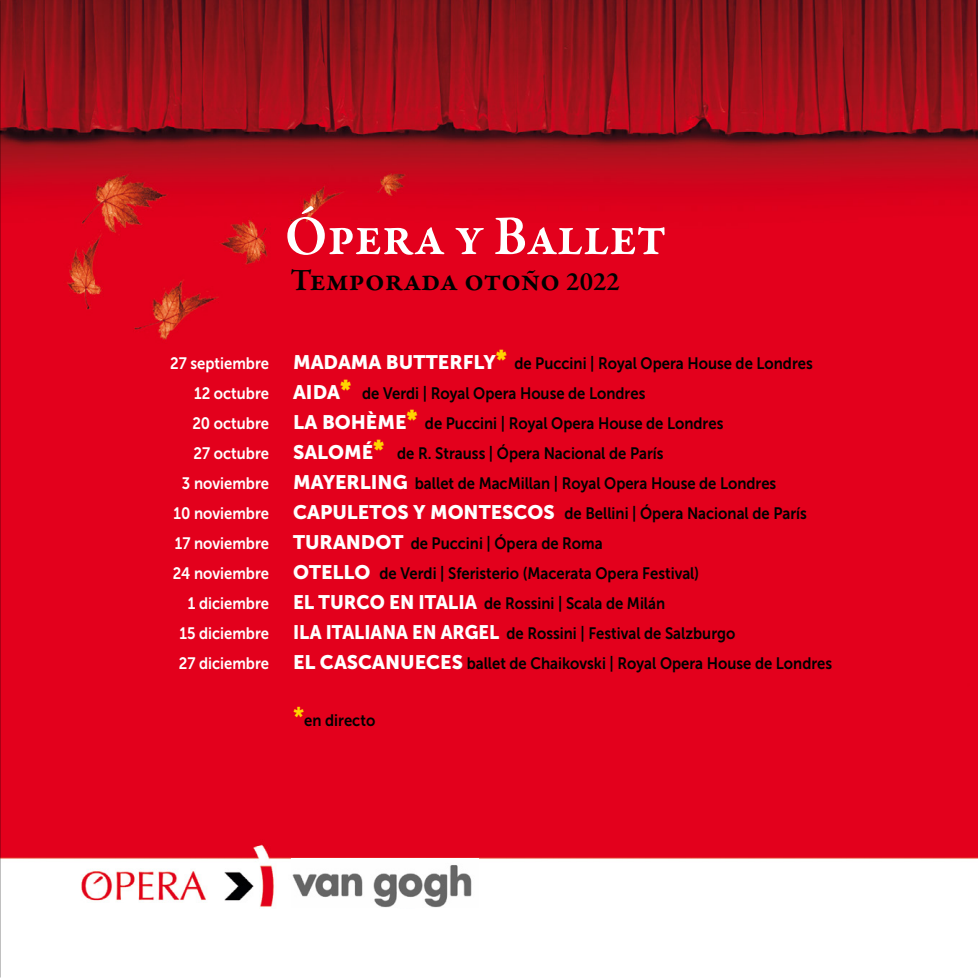
<style>
.page{position:relative;width:978px;height:978px;background:#fff}
.page>*{position:absolute;margin:0;border:0;box-sizing:border-box;transform-origin:0 0}
.t1{font:600 57px "Garamond Premr Pro";letter-spacing:-.005em;color:#fff;scale:.95 1}
.t2{font:600 31.5px "Garamond Premr Pro";letter-spacing:-.005em;color:#000}
.t3{font:16.5px "Museo Sans 700";color:#000;scale:.9 1}
.s1{font-size:27px}
.s2{color:#fff}
.s3{font-family:"Museo Sans 900";font-size:19.5px;color:#fff}
.s4{font-family:"Museo Sans 900";font-size:27px;color:#ffd400}
.s5{font-size:27px;color:#ffd400}
</style>
<div class="page">
<img style="left:0;top:0;width:978px;height:978px">
<img style="left:291px;top:859px;width:187px;height:49px">
<h1 class="t1" style="left:285px;top:202px;width:403px">Ópera y Ballet</h1>
<h2 class="t2" style="left:290px;top:261px;width:331px">Temporada otoño <span class="s1">2022</span></h2>
<p class="t3" style="left:170px;top:354px;width:715px"><span class="s2">27 septiembre</span> <span class="s3">MADAMA BUTTERFLY</span><span class="s4">*</span> de Puccini | Royal Opera House de Londres</p>
<p class="t3" style="left:194px;top:384px;width:503px"><span class="s2">12 octubre</span> <span class="s3">AIDA</span><span class="s4">*</span> de Verdi | Royal Opera House de Londres</p>
<p class="t3" style="left:192px;top:414px;width:592px"><span class="s2">20 octubre</span> <span class="s3">LA BOHÈME</span><span class="s4">*</span> de Puccini | Royal Opera House de Londres</p>
<p class="t3" style="left:194px;top:444px;width:524px"><span class="s2">27 octubre</span> <span class="s3">SALOMÉ</span><span class="s4">*</span> de R. Strauss | Ópera Nacional de París</p>
<p class="t3" style="left:182px;top:474px;width:662px"><span class="s2">3 noviembre</span> <span class="s3">MAYERLING</span> ballet de MacMillan | Royal Opera House de Londres</p>
<p class="t3" style="left:174px;top:504px;width:705px"><span class="s2">10 noviembre</span> <span class="s3">CAPULETOS Y MONTESCOS</span> de Bellini | Ópera Nacional de París</p>
<p class="t3" style="left:175px;top:534px;width:477px"><span class="s2">17 noviembre</span> <span class="s3">TURANDOT</span> de Puccini | Ópera de Roma</p>
<p class="t3" style="left:173px;top:564px;width:586px"><span class="s2">24 noviembre</span> <span class="s3">OTELLO</span> de Verdi | Sferisterio (Macerata Opera Festival)</p>
<p class="t3" style="left:188px;top:594px;width:532px"><span class="s2">1 diciembre</span> <span class="s3">EL TURCO EN ITALIA</span> de Rossini | Scala de Milán</p>
<p class="t3" style="left:179px;top:624px;width:619px"><span class="s2">15 diciembre</span> <span class="s3">ILA ITALIANA EN ARGEL</span> de Rossini | Festival de Salzburgo</p>
<p class="t3" style="left:179px;top:654px;width:728px"><span class="s2">27 diciembre</span> <span class="s3">EL CASCANUECES</span> ballet de Chaikovski | Royal Opera House de Londres</p>
<p class="t3" style="left:293px;top:711px;width:93px"><span class="s5">*</span>en directo</p>
</div>
